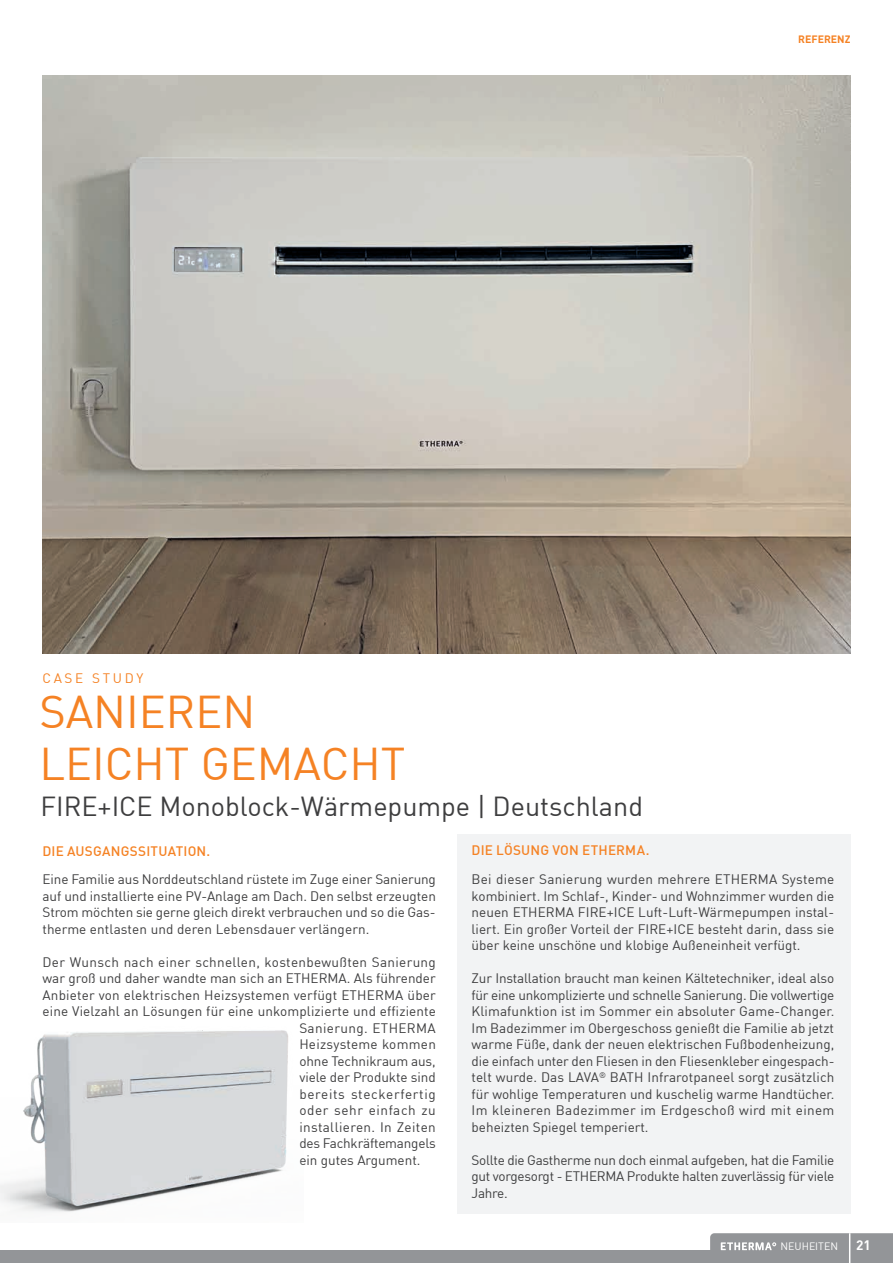
<style>
.page{position:relative;width:893px;height:1263px;background:#fff}
.page>*{position:absolute;margin:0;border:0;box-sizing:border-box;transform-origin:0 0}
.t1{font:45px/52.5px "DIN";color:#f58224}
.t2{font:27px "DIN";color:#3e3e3f}
.t3{font:13.5px/16.5px "DIN";letter-spacing:.01em;color:#3e3e3f;text-align:justify}
.t4{font:500 13.5px "DIN";letter-spacing:.015em;color:#f58224}
.t5{font:13.5px "DIN";letter-spacing:.03em;color:#3e3e3f}
.t6{font:13.5px "DIN";letter-spacing:.05em;color:#3e3e3f}
.t7{font:13.5px "DIN";letter-spacing:-.015em;color:#3e3e3f}
.t8{font:13.5px "DIN";letter-spacing:-.01em;color:#3e3e3f}
.t9{font:13.5px "DIN";letter-spacing:.045em;color:#3e3e3f}
.t10{font:13.5px "DIN";letter-spacing:.2em;color:#f58224}
.t11{font:700 13.5px "DIN";color:#fff}
.t12{font:10.5px "DIN";color:#fff}
.t13{font:700 10.5px "DIN";color:#f58224}
</style>
<div class="page">
<div style="left:0;top:1250px;width:828px;height:13px;background:#939598"></div>
<svg style="left:710px;top:1233px;width:183px;height:30px"></svg>
<div style="left:457px;top:834px;width:393px;height:380px;background:#f2f3f4"></div>
<img style="left:43px;top:76px;width:807px;height:577px">
<img style="left:0;top:1030px;width:288px;height:182px">
<p class="t13" style="left:798px;top:32px;width:54px">REFERENZ</p>
<p class="t10" style="left:43px;top:670px;width:102px">CASE STUDY</p>
<h1 class="t1" style="left:39px;top:684px;width:367px">SANIEREN<br>LEICHT GEMACHT</h1>
<h2 class="t2" style="left:40px;top:789px;width:604px">FIRE+ICE Monoblock-Wärmepumpe | Deutschland</h2>
<p class="t4" style="left:43px;top:843px;width:169px">DIE AUSGANGSSITUATION.</p>
<p class="t3" style="left:43px;top:871px;width:395px">Eine Familie aus Norddeutschland rüstete im Zuge einer Sanierung auf und installierte eine PV-Anlage am Dach. Den selbst erzeugten Strom möchten sie gerne gleich direkt verbrauchen und so die Gas&shy;therme entlasten und deren Lebensdauer verlängern.</p>
<p class="t3" style="left:43px;top:953px;width:395px">Der Wunsch nach einer schnellen, kostenbewußten Sanierung</p>
<p class="t3" style="left:43px;top:970px;width:395px">war groß und daher wandte man sich an ETHERMA. Als führender</p>
<p class="t3" style="left:43px;top:986px;width:395px">Anbieter von elektrischen Heizsystemen verfügt ETHERMA über</p>
<p class="t3" style="left:43px;top:1003px;width:395px">eine Vielzahl an Lösungen für eine unkomplizierte und effiziente</p>
<p class="t3" style="left:299px;top:1019px;width:138px">Sanierung. ETHERMA</p>
<p class="t3" style="left:299px;top:1036px;width:138px">Heizsysteme kommen</p>
<p class="t8" style="left:299px;top:1052px;width:138px">ohne Technikraum aus,</p>
<p class="t3" style="left:299px;top:1069px;width:138px">viele der Produkte sind</p>
<p class="t6" style="left:299px;top:1085px;width:138px">bereits steckerfertig</p>
<p class="t9" style="left:299px;top:1102px;width:138px">oder sehr einfach zu</p>
<p class="t5" style="left:299px;top:1118px;width:138px">installieren. In Zeiten</p>
<p class="t7" style="left:299px;top:1135px;width:138px">des Fachkräftemangels</p>
<p class="t3" style="left:299px;top:1151px;width:123px">ein gutes Argument.</p>
<p class="t4" style="left:472px;top:842px;width:179px">DIE LÖSUNG VON ETHERMA.</p>
<p class="t3" style="left:472px;top:871px;width:364px">Bei dieser Sanierung wurden mehrere ETHERMA Systeme kombiniert. Im Schlaf-, Kinder- und Wohnzimmer wurden die neuen ETHERMA FIRE+ICE Luft-Luft-Wärmepumpen instal&shy;liert. Ein großer Vorteil der FIRE+ICE besteht darin, dass sie über keine unschöne und klobige Außeneinheit verfügt.</p>
<p class="t3" style="left:472px;top:970px;width:364px">Zur Installation braucht man keinen Kältetechniker, ideal also für eine unkomplizierte und schnelle Sanierung. Die vollwertige Klimafunktion ist im Sommer ein absoluter Game-Changer.<br>Im Badezimmer im Obergeschoss genießt die Familie ab jetzt warme Füße, dank der neuen elektrischen Fußbodenheizung, die einfach unter den Fliesen in den Fliesenkleber eingespach&shy;telt wurde. Das LAVA<sup>®</sup> BATH Infrarotpaneel sorgt zusätzlich für wohlige Temperaturen und kuschelig warme Handtücher.<br>Im kleineren Badezimmer im Erdgeschoß wird mit einem beheizten Spiegel temperiert.</p>
<p class="t3" style="left:472px;top:1151px;width:364px">Sollte die Gastherme nun doch einmal aufgeben, hat die Familie gut vorgesorgt - ETHERMA Produkte halten zuverlässig für viele Jahre.</p>
<p class="t12" style="left:780px;top:1240px;width:59px">NEUHEITEN</p>
<p class="t11" style="left:856px;top:1237px;width:16px">21</p>
</div>
